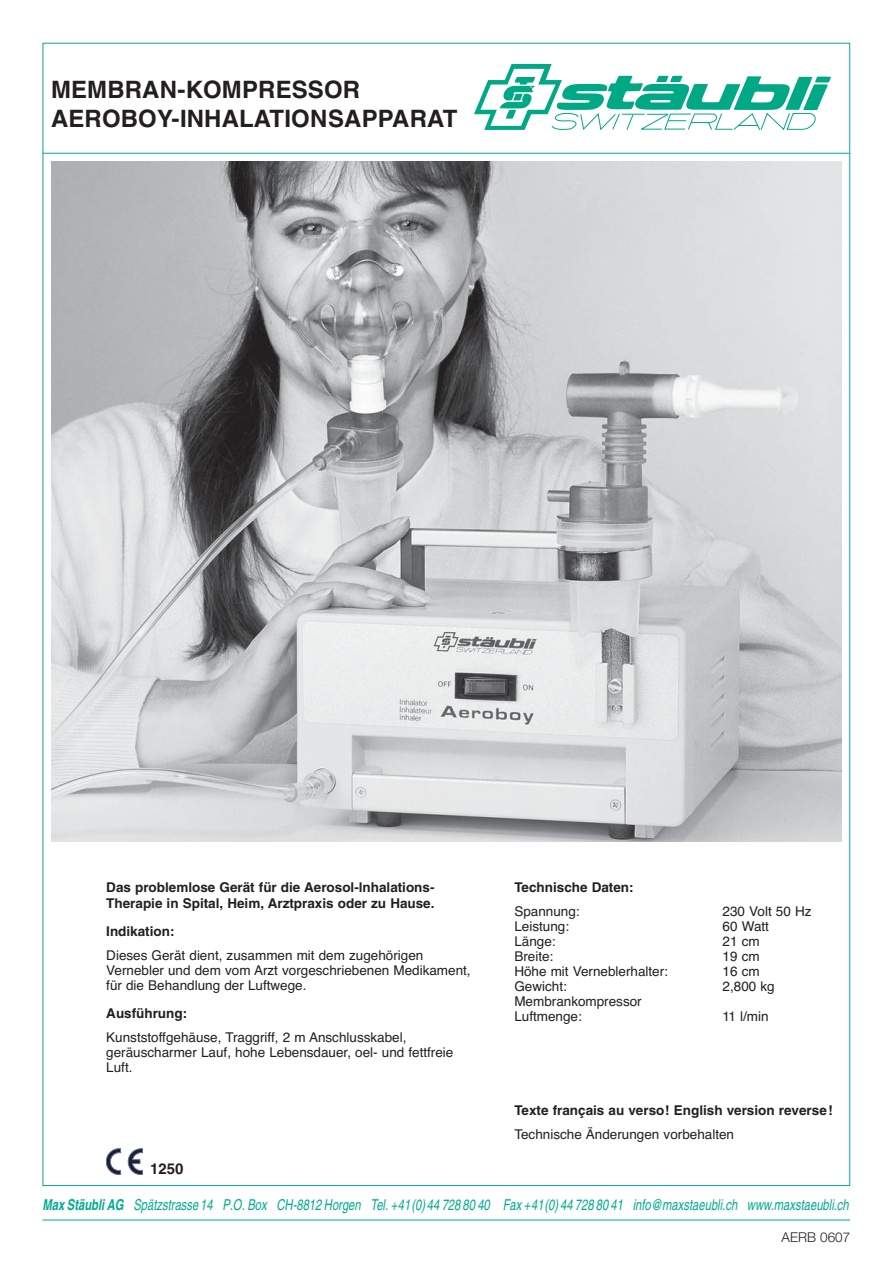
<style>
.page{position:relative;width:893px;height:1263px;background:#fff}
.page>*{position:absolute;margin:0;border:0;box-sizing:border-box;transform-origin:0 0}
.t1{font:700 24px/28.8px "Helvetica";letter-spacing:.005em;color:#231f20}
.t2{font:italic 15px "Helvetica";color:#00ab91;scale:.75 1}
.t3{font:700 15px "Helvetica";color:#231f20}
.t4{font:13.5px/15px "Helvetica";color:#231f20}
.t5{font:700 13.5px/16.2px "Helvetica";color:#231f20}
.t6{font:300 13.5px "Helvetica Neue";color:#231f20}
.s1{font-weight:700}
</style>
<div class="page">
<svg style="left:474px;top:64px;width:357px;height:67px"></svg>
<hr style="left:43px;top:1220px;width:807px;height:1px;background:#00ab91">
<hr style="left:43px;top:153px;width:807px;height:1px;background:#00ab91">
<img style="left:51px;top:162px;width:791px;height:680px">
<svg style="left:128px;top:1149px;width:15px;height:26px"></svg>
<svg style="left:106px;top:1149px;width:15px;height:26px"></svg>
<h1 class="t1" style="left:51px;top:78px;width:408px">MEMBRAN-KOMPRESSOR<br>AEROBOY-INHALATIONSAPPARAT</h1>
<p class="t5" style="left:106px;top:880px;width:330px">Das problemlose Gerät für die Aerosol-lnhalations-<br>Therapie in Spital, Heim, Arztpraxis oder zu Hause.</p>
<p class="t5" style="left:106px;top:924px;width:70px">Indikation:</p>
<p class="t4" style="left:106px;top:949px;width:366px">Dieses Gerät dient, zusammen mit dem zugehörigen<br>Vernebler und dem vom Arzt vorgeschriebenen Medikament, für die Behandlung der Luftwege.</p>
<p class="t5" style="left:106px;top:1006px;width:82px">Ausführung:</p>
<p class="t4" style="left:106px;top:1031px;width:349px">Kunststoffgehäuse, Traggriff, 2 m Anschlusskabel, geräuscharmer Lauf, hohe Lebensdauer, oel- und fettfreie<br>Luft.</p>
<p class="t3" style="left:150px;top:1164px;width:35px">1250</p>
<p class="t5" style="left:514px;top:880px;width:121px">Technische Daten:</p>
<p class="t4" style="left:514px;top:905px;width:67px">Spannung:</p>
<p class="t4" style="left:723px;top:905px;width:90px">230 Volt 50 Hz</p>
<p class="t4" style="left:514px;top:920px;width:56px">Leistung:</p>
<p class="t4" style="left:723px;top:920px;width:48px">60 Watt</p>
<p class="t4" style="left:514px;top:935px;width:43px">Länge:</p>
<p class="t4" style="left:723px;top:935px;width:39px">21 cm</p>
<p class="t4" style="left:514px;top:950px;width:40px">Breite:</p>
<p class="t4" style="left:723px;top:950px;width:39px">19 cm</p>
<p class="t4" style="left:514px;top:965px;width:155px">Höhe mit Verneblerhalter:</p>
<p class="t4" style="left:722px;top:965px;width:39px">16 cm</p>
<p class="t4" style="left:514px;top:980px;width:54px">Gewicht:</p>
<p class="t4" style="left:723px;top:980px;width:54px">2,800 kg</p>
<p class="t4" style="left:514px;top:995px;width:129px">Membrankompressor<br>Luftmenge:</p>
<p class="t4" style="left:723px;top:1010px;width:47px">11 l/min</p>
<p class="t5" style="left:514px;top:1104px;width:320px">Texte français au verso! English version reverse !</p>
<p class="t4" style="left:514px;top:1128px;width:221px">Technische Änderungen vorbehalten</p>
<p class="t2" style="left:43px;top:1199px;width:1076px"><span class="s1">Max Stäubli AG</span> Spätzstrasse 14 P.O. Box CH-8812 Horgen Tel. +41(0) 44 728 80 40 Fax +41(0) 44 728 80 41 info@maxstaeubli.ch www.maxstaeubli.ch</p>
<p class="t6" style="left:781px;top:1233px;width:70px">AERB 0607</p>
</div>
